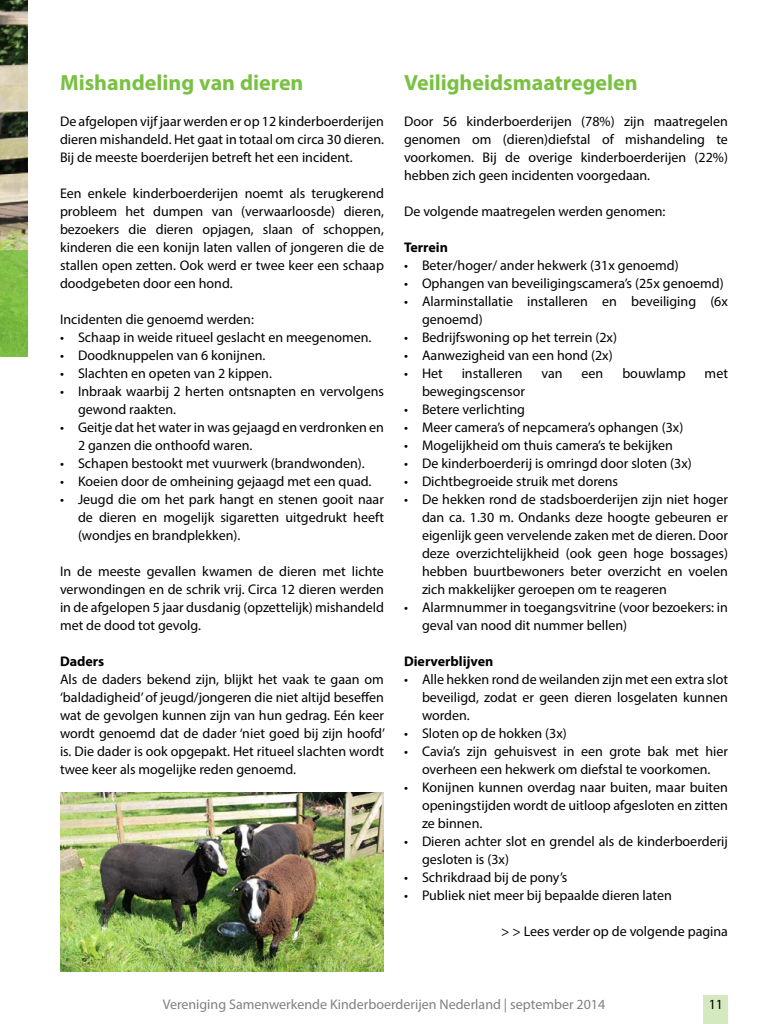
<style>
.page{position:relative;width:768px;height:1024px;background:#fff}
.page>*{position:absolute;margin:0;border:0;box-sizing:border-box;transform-origin:0 0}
.Kop_artikel_groen{font:700 22px "Myriad Pro";color:#7ac143}
.t1{font:14px/18px "Myriad Pro";color:#000;text-align:justify}
.t2{font:14px "Myriad Pro";color:#7e8083}
.t3{font:700 14px "Myriad Pro";color:#000}
</style>
<div class="page">
<div style="left:703px;top:995px;width:24px;height:29px;background:#d5e9c1"></div>
<img style="left:0;top:0;width:28px;height:250px">
<img style="left:60px;top:792px;width:324px;height:180px">
<div style="left:0;top:250px;width:28px;height:107px;background:#7ac143"></div>
<p class="Kop_artikel_groen" style="left:60px;top:68px;width:245px">Mishandeling van dieren</p>
<p class="t1" style="left:60px;top:112px;width:326px">De afgelopen vijf jaar werden er op 12 kinderboerderijen dieren mishandeld. Het gaat in totaal om circa 30 dieren.<br>Bij de meeste boerderijen betreft het een incident.</p>
<p class="t1" style="left:60px;top:184px;width:326px">Een enkele kinderboerderijen noemt als terugkerend probleem het dumpen van (verwaarloosde) dieren, bezoekers die dieren opjagen, slaan of schoppen, kinderen die een konijn laten vallen of jongeren die de stallen open zetten. Ook werd er twee keer een schaap doodgebeten door een hond.</p>
<p class="t1" style="left:60px;top:310px;width:195px">Incidenten die genoemd werden:</p>
<p class="t1" style="left:60px;top:328px;width:313px">• Schaap in weide ritueel geslacht en meegenomen.</p>
<p class="t1" style="left:60px;top:346px;width:207px">• Doodknuppelen van 6 konijnen.</p>
<p class="t1" style="left:60px;top:364px;width:213px">• Slachten en opeten van 2 kippen.</p>
<p class="t1" style="left:78px;top:382px;width:308px;text-indent:-18px">• Inbraak waarbij 2 herten ontsnapten en vervolgens gewond raakten.</p>
<p class="t1" style="left:78px;top:418px;width:308px;text-indent:-18px">• Geitje dat het water in was gejaagd en verdronken en<br>2 ganzen die onthoofd waren.</p>
<p class="t1" style="left:60px;top:454px;width:306px">• Schapen bestookt met vuurwerk (brandwonden).</p>
<p class="t1" style="left:60px;top:472px;width:313px">• Koeien door de omheining gejaagd met een quad.</p>
<p class="t1" style="left:78px;top:490px;width:307px;text-indent:-18px">• Jeugd die om het park hangt en stenen gooit naar de dieren en mogelijk sigaretten uitgedrukt heeft (wondjes en brandplekken).</p>
<p class="t1" style="left:60px;top:562px;width:326px">In de meeste gevallen kwamen de dieren met lichte verwondingen en de schrik vrij. Circa 12 dieren werden in de afgelopen 5 jaar dusdanig (opzettelijk) mishandeld met de dood tot gevolg.</p>
<p class="t3" style="left:60px;top:652px;width:46px">Daders</p>
<p class="t1" style="left:60px;top:670px;width:327px">Als de daders bekend zijn, blijkt het vaak te gaan om ‘baldadigheid’ of jeugd/jongeren die niet altijd beseffen wat de gevolgen kunnen zijn van hun gedrag. Eén keer wordt genoemd dat de dader ‘niet goed bij zijn hoofd’ is. Die dader is ook opgepakt. Het ritueel slachten wordt twee keer als mogelijke reden genoemd.</p>
<p class="Kop_artikel_groen" style="left:404px;top:68px;width:235px">Veiligheidsmaatregelen</p>
<p class="t1" style="left:404px;top:112px;width:326px">Door 56 kinderboerderijen (78%) zijn maatregelen genomen om (dieren)diefstal of mishandeling te voorkomen. Bij de overige kinderboerderijen (22%) hebben zich geen incidenten voorgedaan.</p>
<p class="t1" style="left:404px;top:202px;width:263px">De volgende maatregelen werden genomen:</p>
<p class="t3" style="left:404px;top:238px;width:45px">Terrein</p>
<p class="t1" style="left:404px;top:256px;width:276px">• Beter/hoger/ ander hekwerk (31x genoemd)</p>
<p class="t1" style="left:404px;top:274px;width:321px">• Ophangen van beveiligingscamera’s (25x genoemd)</p>
<p class="t1" style="left:422px;top:292px;width:307px;text-indent:-18px">• Alarminstallatie installeren en beveiliging (6x genoemd)</p>
<p class="t1" style="left:404px;top:328px;width:215px">• Bedrijfswoning op het terrein (2x)</p>
<p class="t1" style="left:404px;top:346px;width:210px">• Aanwezigheid van een hond (2x)</p>
<p class="t1" style="left:404px;top:364px;width:40px">• Het</p>
<p class="t1" style="left:462px;top:364px;width:62px">installeren</p>
<p class="t1" style="left:541px;top:364px;width:23px">van</p>
<p class="t1" style="left:582px;top:364px;width:23px">een</p>
<p class="t1" style="left:622px;top:364px;width:65px">bouwlamp</p>
<p class="t1" style="left:705px;top:364px;width:25px">met</p>
<p class="t1" style="left:422px;top:382px;width:105px">bewegingscensor</p>
<p class="t1" style="left:404px;top:400px;width:122px">• Betere verlichting</p>
<p class="t1" style="left:404px;top:418px;width:281px">• Meer camera’s of nepcamera’s ophangen (3x)</p>
<p class="t1" style="left:404px;top:436px;width:271px">• Mogelijkheid om thuis camera’s te bekijken</p>
<p class="t1" style="left:404px;top:454px;width:289px">• De kinderboerderij is omringd door sloten (3x)</p>
<p class="t1" style="left:404px;top:472px;width:216px">• Dichtbegroeide struik met dorens</p>
<p class="t1" style="left:422px;top:490px;width:308px;text-indent:-18px">• De hekken rond de stadsboerderijen zijn niet hoger dan ca. 1.30 m. Ondanks deze hoogte gebeuren er eigenlijk geen vervelende zaken met de dieren. Door deze overzichtelijkheid (ook geen hoge bossages) hebben buurtbewoners beter overzicht en voelen zich makkelijker geroepen om te reageren</p>
<p class="t1" style="left:422px;top:598px;width:307px;text-indent:-18px">• Alarmnummer in toegangsvitrine (voor bezoekers: in geval van nood dit nummer bellen)</p>
<p class="t3" style="left:404px;top:652px;width:91px">Dierverblijven</p>
<p class="t1" style="left:422px;top:670px;width:308px;text-indent:-18px">• Alle hekken rond de weilanden zijn met een extra slot beveiligd, zodat er geen dieren losgelaten kunnen worden.</p>
<p class="t1" style="left:404px;top:724px;width:164px">• Sloten op de hokken (3x)</p>
<p class="t1" style="left:404px;top:742px;width:326px;text-align:center">• Cavia’s zijn gehuisvest in een grote bak met hier overheen een hekwerk om diefstal te voorkomen.</p>
<p class="t1" style="left:422px;top:778px;width:308px;text-indent:-18px">• Konijnen kunnen overdag naar buiten, maar buiten openingstijden wordt de uitloop afgesloten en zitten ze binnen.</p>
<p class="t1" style="left:422px;top:832px;width:307px;text-indent:-18px">• Dieren achter slot en grendel als de kinderboerderij gesloten is (3x)</p>
<p class="t1" style="left:404px;top:868px;width:165px">• Schrikdraad bij de pony’s</p>
<p class="t1" style="left:404px;top:886px;width:269px">• Publiek niet meer bij bepaalde dieren laten</p>
<p class="t1" style="left:501px;top:922px;width:228px">&gt; &gt; Lees verder op de volgende pagina</p>
<p class="t2" style="left:163px;top:996px;width:444px">Vereniging Samenwerkende Kinderboerderijen Nederland | september 2014</p>
<p class="t1" style="left:709px;top:995px;width:16px">11</p>
</div>
